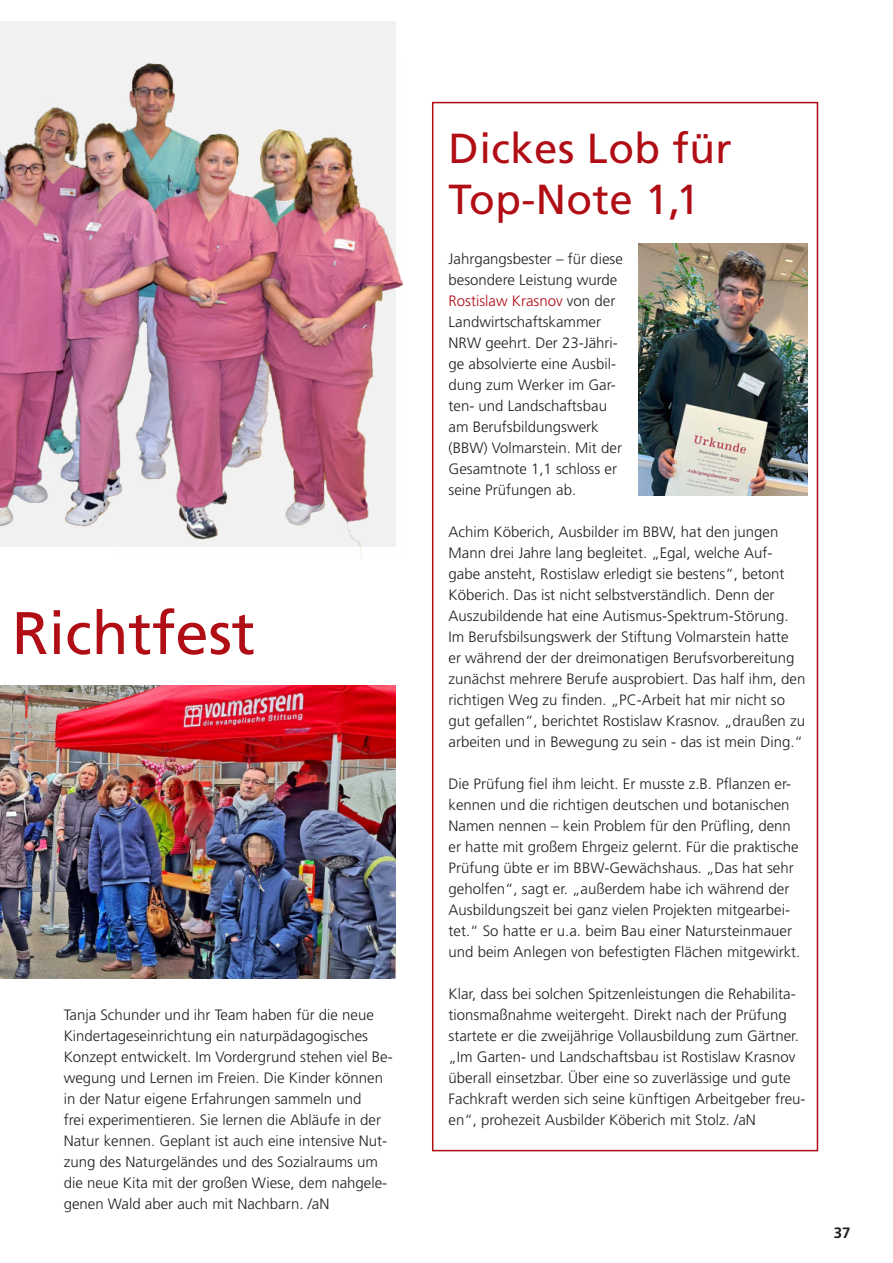
<style>
.page{position:relative;width:893px;height:1263px;background:#fff}
.page>*{position:absolute;margin:0;border:0;box-sizing:border-box;transform-origin:0 0}
.t1{font:60px "Frutiger LT Std";color:#b00d15}
.t2{font:42px/50.4px "Frutiger LT Std";letter-spacing:.01em;color:#b00d15}
.t3{font:300 15px/21px "Frutiger LT Std";color:#231f20}
.t4{font:700 15px "Frutiger LT Std";color:#231f20}
.s1{color:#b00d15}
</style>
<div class="page">
<img style="left:639px;top:243px;width:169px;height:252px">
<img style="left:0;top:685px;width:395px;height:293px">
<div style="left:0;top:21px;width:395px;height:525px;background:#f2f2f2"></div>
<img style="left:0;top:57px;width:403px;height:501px">
<div style="left:432px;top:102px;width:386px;height:1049px;border:2px solid #b00d15"></div>
<h1 class="t1" style="left:12px;top:603px;width:245px">Richtfest</h1>
<p class="t3" style="left:64px;top:1005px;width:330px">Tanja Schunder und ihr Team haben für die neue Kindertageseinrichtung ein naturpädagogisches Konzept entwickelt. Im Vordergrund stehen viel Be&shy;wegung und Lernen im Freien. Die Kinder können in der Natur eigene Erfahrungen sammeln und<br>frei experimentieren. Sie lernen die Abläufe in der Natur kennen. Geplant ist auch eine intensive Nut&shy;zung des Naturgeländes und des Sozialraums um die neue Kita mit der großen Wiese, dem nahgele&shy;genen Wald aber auch mit Nachbarn. /aN</p>
<h2 class="t2" style="left:449px;top:125px;width:285px">Dickes Lob für<br>Top-Note 1,1</h2>
<p class="t3" style="left:449px;top:249px;width:176px">Jahrgangsbester – für diese besondere Leistung wurde<br><span class="s1">Rostislaw Krasnov</span> von der<br>Landwirtschaftskammer<br>NRW geehrt. Der 23-Jähri&shy;ge absolvierte eine Ausbil&shy;dung zum Werker im Gar&shy;ten- und Landschaftsbau am Berufsbildungswerk (BBW) Volmarstein. Mit der<br>Gesamtnote 1,1 schloss er seine Prüfungen ab.</p>
<p class="t3" style="left:449px;top:522px;width:358px">Achim Köberich, Ausbilder im BBW, hat den jungen Mann drei Jahre lang begleitet. „Egal, welche Auf&shy;gabe ansteht, Rostislaw erledigt sie bestens“, betont Köberich. Das ist nicht selbstverständlich. Denn der Auszubildende hat eine Autismus-Spektrum-Störung.<br>Im Berufsbilsungswerk der Stiftung Volmarstein hatte<br>er während der der dreimonatigen Berufsvorbereitung zunächst mehrere Berufe ausprobiert. Das half ihm, den richtigen Weg zu finden. „PC-Arbeit hat mir nicht so gut gefallen“, berichtet Rostislaw Krasnov. „draußen zu arbeiten und in Bewegung zu sein - das ist mein Ding.“</p>
<p class="t3" style="left:449px;top:774px;width:353px">Die Prüfung fiel ihm leicht. Er musste z.B. Pflanzen er&shy;kennen und die richtigen deutschen und botanischen Namen nennen – kein Problem für den Prüfling, denn er hatte mit großem Ehrgeiz gelernt. Für die praktische Prüfung übte er im BBW-Gewächshaus. „Das hat sehr geholfen“, sagt er. „außerdem habe ich während der Ausbildungszeit bei ganz vielen Projekten mitgearbei&shy;tet.“ So hatte er u.a. beim Bau einer Natursteinmauer und beim Anlegen von befestigten Flächen mitgewirkt.</p>
<p class="t3" style="left:449px;top:984px;width:358px">Klar, dass bei solchen Spitzenleistungen die Rehabilita&shy;tionsmaßnahme weitergeht. Direkt nach der Prüfung startete er die zweijährige Vollausbildung zum Gärtner. „Im Garten- und Landschaftsbau ist Rostislaw Krasnov überall einsetzbar. Über eine so zuverlässige und gute Fachkraft werden sich seine künftigen Arbeitgeber freu&shy;en“, prohezeit Ausbilder Köberich mit Stolz. /aN</p>
<p class="t4" style="left:834px;top:1226px;width:18px">37</p>
</div>
